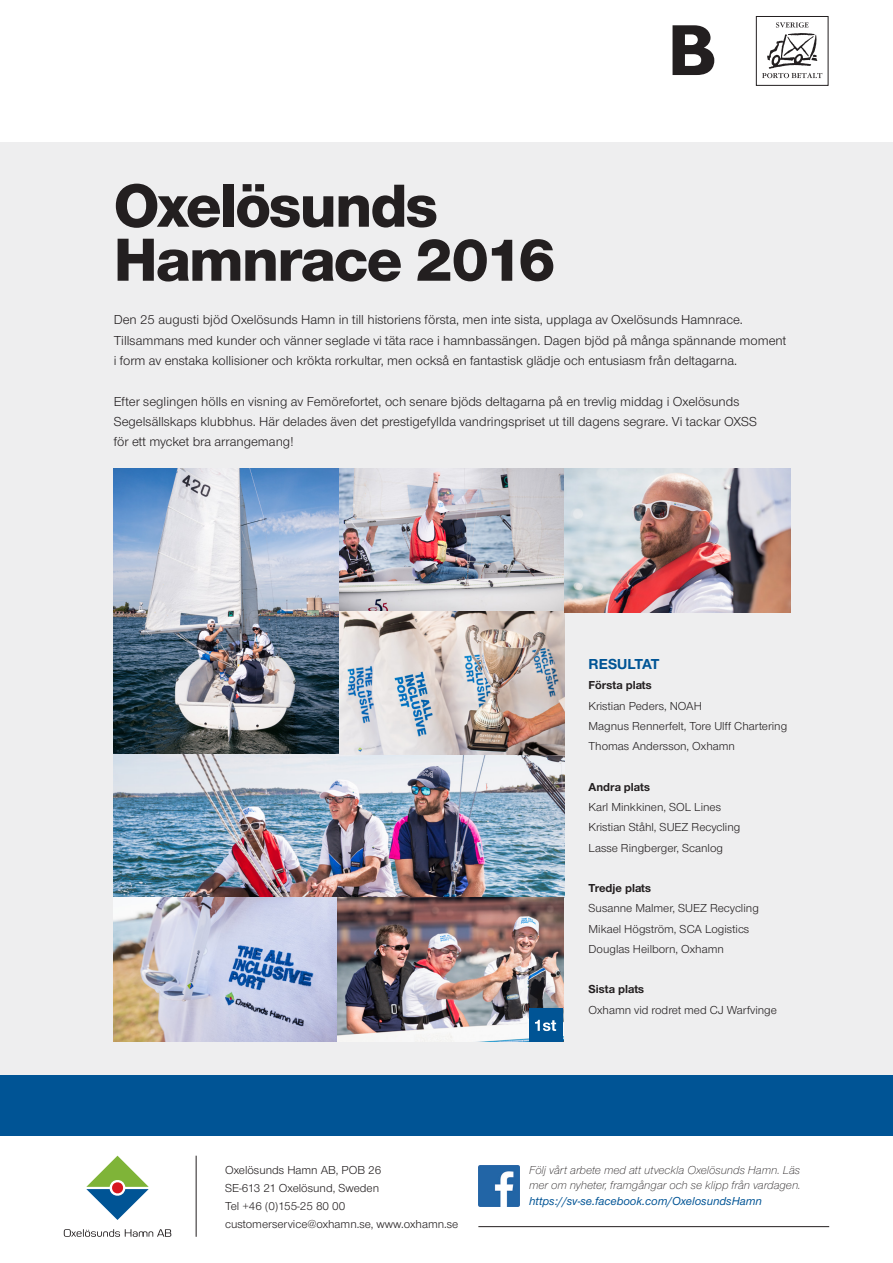
<style>
.page{position:relative;width:893px;height:1263px;background:#fff}
.page>*{position:absolute;margin:0;border:0;box-sizing:border-box;transform-origin:0 0}
.t1{font:63px "Nimbus Sans Novus TOT Hea";letter-spacing:-.025em;color:#231f20}
.Brödtext{font:700 15px "Nimbus Sans Novus TOT";color:#005495}
.Brödtext-2{font:13.5px/20.2px "Nimbus Sans Novus TOT";color:#231f20}
.Brödtext-3{font:12px "Nimbus Sans Novus TOT";color:#231f20}
.Ingress{font:12px "Nimbus Sans Novus TOT";color:#231f20}
.Brödtext-4{font:italic 300 12px/15.8px "Nimbus Sans Novus TOT";color:#231f20}
.Brödtext-5{font:700 12px "Nimbus Sans Novus TOT";color:#231f20}
.Brödtext-6{font:12px "Nimbus Sans Novus TOT Med Ita";color:#005495}
</style>
<div class="page">
<div style="left:0;top:142px;width:893px;height:993px;background:#eeeeef"></div>
<svg style="left:86px;top:1156px;width:63px;height:64px"></svg>
<svg style="left:64px;top:1229px;width:107px;height:8px"></svg>
<img style="left:478px;top:1165px;width:41px;height:42px">
<svg style="left:672px;top:25px;width:42px;height:50px"></svg>
<div style="left:756px;top:16px;width:72px;height:70px;border:1px solid #231f20"></div>
<svg style="left:762px;top:22px;width:60px;height:56px"></svg>
<hr style="left:196px;top:1156px;width:1px;height:81px;background:#231f20">
<hr style="left:478px;top:1226px;width:351px;height:1px;background:#231f20">
<div style="left:0;top:1074px;width:893px;height:61px;background:#005495"></div>
<img style="left:114px;top:468px;width:451px;height:573px">
<img style="left:114px;top:754px;width:450px;height:144px">
<svg style="left:114px;top:898px;width:224px;height:143px"></svg>
<img style="left:338px;top:898px;width:225px;height:143px">
<img style="left:339px;top:468px;width:226px;height:144px">
<img style="left:339px;top:612px;width:226px;height:142px">
<img style="left:565px;top:468px;width:225px;height:144px">
<div style="left:530px;top:1008px;width:33px;height:33px;background:#005495"></div>
<svg style="left:535px;top:1020px;width:21px;height:11px"></svg>
<p class="t1" style="left:114px;top:169px;width:326px">Oxelösunds</p>
<p class="t1" style="left:114px;top:223px;width:444px">Hamnrace 2016</p>
<p class="Brödtext-2" style="left:114px;top:310px;width:631px">Den 25 augusti bjöd Oxelösunds Hamn in till historiens första, men inte sista, upplaga av Oxelösunds Hamnrace.</p>
<p class="Brödtext-2" style="left:114px;top:330px;width:674px">Tillsammans med kunder och vänner seglade vi täta race i hamnbassängen. Dagen bjöd på många spännande moment i form av enstaka kollisioner och krökta rorkultar, men också en fantastisk glädje och entusiasm från deltagarna.</p>
<p class="Brödtext-2" style="left:114px;top:391px;width:627px">Efter seglingen hölls en visning av Femörefortet, och senare bjöds deltagarna på en trevlig middag i Oxelösunds</p>
<p class="Brödtext-2" style="left:114px;top:411px;width:645px">Segelsällskaps klubbhus. Här delades även det prestigefyllda vandringspriset ut till dagens segrare. Vi tackar OXSS</p>
<p class="Brödtext-2" style="left:114px;top:432px;width:182px">för ett mycket bra arrangemang!</p>
<p class="Ingress" style="left:225px;top:1163px;width:158px">Oxelösunds Hamn AB, POB 26</p>
<p class="Ingress" style="left:225px;top:1181px;width:155px">SE-613 21 Oxelösund, Sweden</p>
<p class="Ingress" style="left:225px;top:1199px;width:122px">Tel +46 (0)155-25 80 00</p>
<p class="Ingress" style="left:225px;top:1217px;width:235px">customerservice@oxhamn.se, www.oxhamn.se</p>
<p class="Brödtext" style="left:589px;top:655px;width:73px">RESULTAT</p>
<p class="Brödtext-5" style="left:589px;top:678px;width:65px">Första plats</p>
<p class="Brödtext-3" style="left:589px;top:699px;width:115px">Kristian Peders, NOAH</p>
<p class="Brödtext-3" style="left:589px;top:719px;width:200px">Magnus Rennerfelt, Tore Ulff Chartering</p>
<p class="Brödtext-3" style="left:589px;top:739px;width:148px">Thomas Andersson, Oxhamn</p>
<p class="Brödtext-5" style="left:589px;top:780px;width:63px">Andra plats</p>
<p class="Brödtext-3" style="left:589px;top:800px;width:134px">Karl Minkkinen, SOL Lines</p>
<p class="Brödtext-3" style="left:589px;top:820px;width:153px">Kristian Ståhl, SUEZ Recycling</p>
<p class="Brödtext-3" style="left:589px;top:841px;width:136px">Lasse Ringberger, Scanlog</p>
<p class="Brödtext-5" style="left:589px;top:881px;width:64px">Tredje plats</p>
<p class="Brödtext-3" style="left:589px;top:901px;width:172px">Susanne Malmer, SUEZ Recycling</p>
<p class="Brödtext-3" style="left:589px;top:922px;width:162px">Mikael Högström, SCA Logistics</p>
<p class="Brödtext-3" style="left:589px;top:942px;width:137px">Douglas Heilborn, Oxhamn</p>
<p class="Brödtext-5" style="left:589px;top:982px;width:57px">Sista plats</p>
<p class="Brödtext-3" style="left:589px;top:1003px;width:190px">Oxhamn vid rodret med CJ Warfvinge</p>
<p class="Brödtext-4" style="left:529px;top:1162px;width:273px">Följ vårt arbete med att utveckla Oxelösunds Hamn. Läs mer om nyheter, framgångar och se klipp från vardagen.</p>
<p class="Brödtext-6" style="left:529px;top:1194px;width:234px">https://sv-se.facebook.com/OxelosundsHamn</p>
</div>
